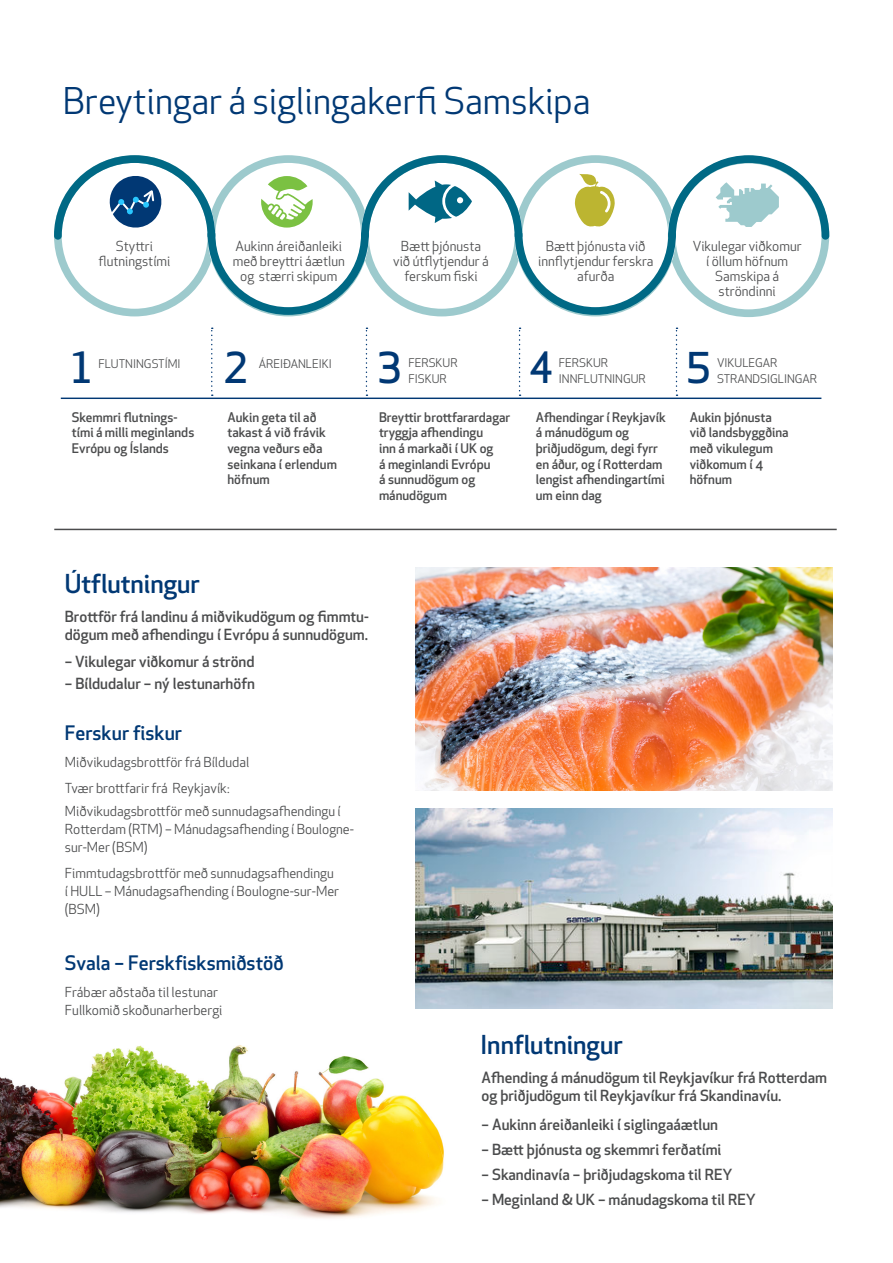
<style>
.page{position:relative;width:893px;height:1263px;background:#fff}
.page>*{position:absolute;margin:0;border:0;box-sizing:border-box;transform-origin:0 0}
.t1{font:41.4px "Apex Sans Medium T";color:#013874}
.t2{font:36px "Apex New";color:#013874}
.t3{font:500 25.5px "Apex New";color:#013874}
.t4{font:500 19.5px "Apex New";color:#013874}
.t5{font:500 15px/18px "Apex New";color:#4b4c4d}
.t6{font:13.5px/15px "Apex New";color:#4b4c4d;text-align:center}
.t7{font:500 12.9px/15.6px "Apex New";color:#4b4c4d}
.t8{font:11.7px/16.4px "Apex New";color:#4b4c4d}
</style>
<div class="page">
<img style="left:0;top:1008px;width:461px;height:211px">
<img style="left:415px;top:568px;width:417px;height:223px">
<img style="left:415px;top:809px;width:417px;height:199px">
<hr style="left:61px;top:398px;width:760px;height:1px;background:#013874">
<svg style="left:211px;top:328px;width:2px;height:68px"></svg>
<svg style="left:366px;top:328px;width:1px;height:68px"></svg>
<svg style="left:519px;top:328px;width:2px;height:68px"></svg>
<svg style="left:676px;top:328px;width:1px;height:68px"></svg>
<hr style="left:54px;top:529px;width:783px;height:1px;background:#4b4c4d">
<svg style="left:54px;top:155px;width:775px;height:162px"></svg>
<h2 class="t2" style="left:63px;top:78px;width:529px">Breytingar á siglingakerfi Samskipa</h2>
<p class="t6" style="left:98px;top:238px;width:73px">Styttri flutningstími</p>
<p class="t6" style="left:393px;top:238px;width:97px">Bætt þjónusta við útflytjendur á ferskum fiski</p>
<p class="t6" style="left:538px;top:238px;width:117px">Bætt þjónusta við innflytjendur ferskra afurða</p>
<p class="t6" style="left:693px;top:238px;width:110px">Vikulegar viðkomur í öllum höfnum<br>Samskipa á ströndinni</p>
<p class="t6" style="left:233px;top:238px;width:114px">Aukinn áreiðanleiki með breyttri áætlun og stærri skipum</p>
<h1 class="t1" style="left:69px;top:341px;width:26px">1</h1>
<h1 class="t1" style="left:224px;top:341px;width:26px">2</h1>
<p class="t8" style="left:408px;top:354px;width:51px">FERSKUR</p>
<h1 class="t1" style="left:377px;top:341px;width:26px">3</h1>
<h1 class="t1" style="left:529px;top:341px;width:26px">4</h1>
<h1 class="t1" style="left:686px;top:341px;width:26px">5</h1>
<p class="t8" style="left:98px;top:356px;width:84px">FLUTNINGSTÍMI</p>
<p class="t8" style="left:259px;top:356px;width:74px">ÁREIÐANLEIKI</p>
<p class="t8" style="left:559px;top:354px;width:89px">FERSKUR<br>INNFLUTNINGUR</p>
<p class="t8" style="left:717px;top:354px;width:102px">VIKULEGAR<br>STRANDSIGLINGAR</p>
<p class="t7" style="left:379px;top:409px;width:133px">Breyttir brottfarardagar tryggja afhendingu<br>inn á markaði í UK og<br>á meginlandi Evrópu<br>á sunnudögum og mánudögum</p>
<p class="t7" style="left:536px;top:409px;width:132px">Afhendingar í Reykjavík á mánudögum og þriðjudögum, degi fyrr en áður, og í Rotterdam lengist afhendingartími um einn dag</p>
<p class="t7" style="left:690px;top:409px;width:101px">Aukin þjónusta við landsbyggðina með vikulegum viðkomum í 4 höfnum</p>
<p class="t8" style="left:408px;top:371px;width:40px">FISKUR</p>
<p class="t7" style="left:72px;top:409px;width:124px">Skemmri flutnings&shy;tími á milli meginlands<br>Evrópu og Íslands</p>
<p class="t7" style="left:227px;top:409px;width:111px">Aukin geta til að takast á við frávik vegna veðurs eða seinkana í erlendum höfnum</p>
<h3 class="t3" style="left:65px;top:567px;width:137px">Útflutningur</h3>
<p class="t5" style="left:65px;top:608px;width:306px">Brottför frá landinu á miðvikudögum og fimmtu&shy;dögum með afhendingu í Evrópu á sunnudögum.</p>
<p class="t5" style="left:65px;top:652px;width:191px">– Vikulegar viðkomur á strönd</p>
<p class="t5" style="left:65px;top:674px;width:192px">– Bíldudalur – ný lestunarhöfn</p>
<h3 class="t4" style="left:65px;top:720px;width:119px">Ferskur fiskur</h3>
<p class="t6" style="left:65px;top:749px;width:186px;line-height:26.5px;text-align:left">Miðvikudagsbrottför frá Bíldudal<br>Tvær brottfarir frá Reykjavík:</p>
<p class="t6" style="left:65px;top:802px;width:291px;line-height:18px;text-align:left">Miðvikudagsbrottför með sunnudagsafhendingu í<br>Rotterdam (RTM) – Mánudagsafhending í Boulogne&shy;sur-Mer (BSM)</p>
<p class="t6" style="left:65px;top:864px;width:276px;line-height:18px;text-align:left">Fimmtudagsbrottför með sunnudagsafhendingu í HULL – Mánudagsafhending í Boulogne-sur-Mer (BSM)</p>
<h3 class="t4" style="left:65px;top:950px;width:220px">Svala – Ferskfisksmiðstöð</h3>
<p class="t6" style="left:65px;top:983px;width:159px;line-height:18px;text-align:left">Frábær aðstaða til lestunar<br>Fullkomið skoðunarherbergi</p>
<h3 class="t3" style="left:480px;top:1027px;width:144px">Innflutningur</h3>
<p class="t5" style="left:482px;top:1068px;width:347px">Afhending á mánudögum til Reykjavíkur frá Rotterdam og þriðjudögum til Reykjavíkur frá Skandinavíu.</p>
<p class="t5" style="left:482px;top:1115px;width:238px">– Aukinn áreiðanleiki í siglingaáætlun</p>
<p class="t5" style="left:482px;top:1140px;width:241px">– Bætt þjónusta og skemmri ferðatími</p>
<p class="t5" style="left:482px;top:1165px;width:252px">– Skandinavía – þriðjudagskoma til REY</p>
<p class="t5" style="left:482px;top:1190px;width:276px">– Meginland &amp; UK – mánudagskoma til REY</p>
</div>
